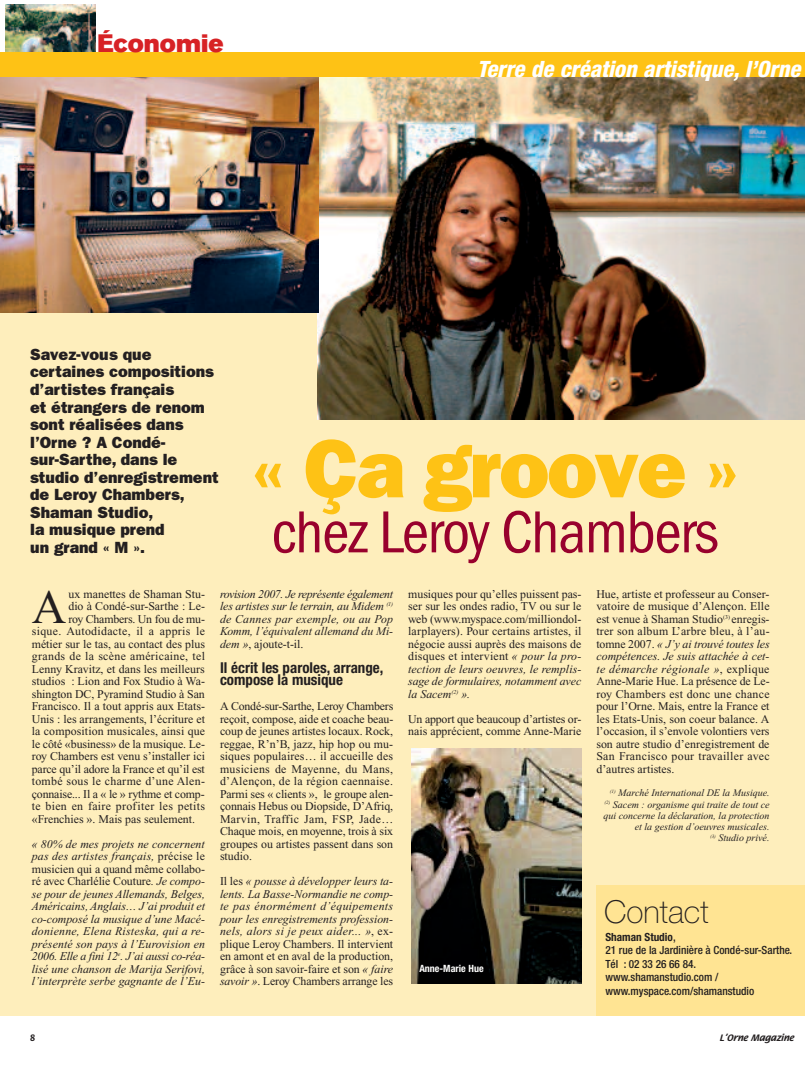
<style>
.page{position:relative;width:805px;height:1067px;background:#fff}
.page>*{position:absolute;margin:0;border:0;box-sizing:border-box;transform-origin:0 0}
.t1{font:800 83.12px "Franklin Gothic";letter-spacing:-.025em;color:#fec215}
.t2{font:condensed 61.25px "Franklin Gothic";letter-spacing:-.02em;color:#98012d}
.t3{font:47.88px "Times New Roman";color:#231f20}
.t4{font:100 31.62px "Helvetica Neue";color:#231f20}
.t5{font:25px "Akzidenz Grotesk BE Super";color:#d72225}
.t6{font:italic 800 condensed 22.5px "Helvetica Neue";color:#fff}
.t7{font:800 16.25px/17.5px "Franklin Gothic";color:#231f20}
.t8{font:700 condensed 15px/12.5px "Helvetica Neue";color:#231f20}
.t9{font:11.88px/12.5px "Times New Roman";color:#231f20;text-align:justify}
.t10{font:italic 11.88px/12.5px "Times New Roman";color:#231f20;text-align:justify}
.t11{font:11.88px "Times New Roman";letter-spacing:.025em;color:#231f20}
.t12{font:500 condensed 11.25px/13.5px "Helvetica Neue";color:#231f20}
.t13{font:italic 10px/11.2px "Times New Roman";color:#231f20;text-align:right}
.t14{font:italic 700 10px "Flora";color:#231f20}
.t15{font:700 condensed 10px "Helvetica Neue";color:#fff}
.t16{font:700 10px "Flora";color:#231f20}
.s1{font-style:normal}
.s2{font-style:italic}
.s3{font-weight:700}
</style>
<div class="page">
<img style="left:0;top:4px;width:805px;height:1012px">
<h3 class="t5" style="left:97px;top:33px;width:128px">Économie</h3>
<h3 class="t6" style="left:477px;top:61px;width:324px">Terre de création artistique, l’Orne</h3>
<h3 class="t7" style="left:30px;top:347px;width:190px">Savez-vous que certaines compositions d’artistes français<br>et étrangers de renom sont réalisées dans l’Orne ? A Condé&shy;sur-Sarthe, dans le studio d’enregistrement de Leroy Chambers,<br>Shaman Studio,<br>la musique prend<br>un grand « M ».</h3>
<h1 class="t1" style="left:250px;top:440px;width:491px">« Ça groove »</h1>
<h2 class="t2" style="left:271px;top:511px;width:449px">chez Leroy Chambers</h2>
<h3 class="t3" style="left:32px;top:589px;width:36px">A</h3>
<p class="t9" style="left:68px;top:588px;width:138px">ux manettes de Shaman Stu-</p>
<p class="t9" style="left:68px;top:601px;width:138px">dio à Condé-sur-Sarthe : Le-</p>
<p class="t9" style="left:68px;top:613px;width:138px">roy Chambers. Un fou de mu-</p>
<p class="t11" style="left:32px;top:626px;width:175px">sique. Autodidacte, il a appris le</p>
<p class="t9" style="left:32px;top:638px;width:175px">métier sur le tas, au contact des plus</p>
<p class="t11" style="left:32px;top:651px;width:175px">grands de la scène américaine, tel</p>
<p class="t9" style="left:32px;top:663px;width:174px">Lenny Kravitz, et dans les meilleurs</p>
<p class="t9" style="left:32px;top:676px;width:175px">studios : Lion and Fox Studio à Wa-</p>
<p class="t9" style="left:32px;top:688px;width:175px">shington DC, Pyramind Studio à San</p>
<p class="t9" style="left:32px;top:701px;width:175px">Francisco. Il a tout appris aux Etats-</p>
<p class="t9" style="left:32px;top:713px;width:175px">Unis : les arrangements, l’écriture et</p>
<p class="t9" style="left:32px;top:726px;width:175px">la composition musicales, ainsi que</p>
<p class="t9" style="left:32px;top:738px;width:175px">le côté «business» de la musique. Le-</p>
<p class="t9" style="left:32px;top:751px;width:175px">roy Chambers est venu s’installer ici</p>
<p class="t9" style="left:32px;top:763px;width:175px">parce qu’il adore la France et qu’il est</p>
<p class="t11" style="left:32px;top:777px;width:175px">tombé sous le charme d’une Alen-</p>
<p class="t9" style="left:32px;top:788px;width:174px">çonnaise... Il a « le » rythme et comp-</p>
<p class="t11" style="left:32px;top:802px;width:175px">te bien en faire profiter les petits</p>
<p class="t9" style="left:32px;top:813px;width:165px">«Frenchies ». Mais pas seulement.</p>
<p class="t10" style="left:32px;top:838px;width:175px">« 80% de mes projets ne concernent pas des artistes français, <span class="s1">précise le musicien qui a quand même collabo&shy;ré avec Charlélie Couture</span>. Je compo&shy;se pour de jeunes Allemands, Belges, Américains, Anglais… J’ai produit et co-composé la musique d’une Macé&shy;donienne, Elena Risteska, qui a re&shy;présenté son pays à l’Eurovision en 2006. Elle a fini 12<sup>e</sup>. J’ai aussi co-réa&shy;lisé une chanson de Marija Serifovi, l’interprète serbe gagnante de l’Eu-</p>
<p class="t10" style="left:220px;top:588px;width:175px">rovision 2007. Je représente également les artistes sur le terrain, au Midem <sup>(1) </sup>de Cannes par exemple, ou au Pop Komm, l’équivalent allemand du Mi&shy;dem »<span class="s1">, ajoute-t-il.</span></p>
<p class="t8" style="left:220px;top:662px;width:165px">Il écrit les paroles, arrange, compose la musique</p>
<p class="t9" style="left:220px;top:701px;width:175px">A Condé-sur-Sarthe, Leroy Chambers reçoit, compose, aide et coache beau&shy;coup de jeunes artistes locaux. Rock, reggae, R’n’B, jazz, hip hop ou mu&shy;siques populaires… il accueille des musiciens de Mayenne, du Mans, d’Alençon, de la région caennaise.<br>Parmi ses « clients », le groupe alen&shy;çonnais Hebus ou Diopside, D’Afriq, Marvin, Traffic Jam, FSP, Jade… Chaque mois, en moyenne, trois à six groupes ou artistes passent dans son studio.</p>
<p class="t10" style="left:220px;top:876px;width:175px"><span class="s1">Il les</span> « pousse à développer leurs ta&shy;lents. La Basse-Normandie ne comp&shy;te pas énormément d’équipements pour les enregistrements profession&shy;nels, alors si je peux aider... »<span class="s1">, ex&shy;plique Leroy Chambers. Il intervient en amont et en aval de la production, grâce à son savoir-faire et son</span> « faire savoir »<span class="s1">. Leroy Chambers arrange les</span></p>
<p class="t9" style="left:408px;top:588px;width:175px">musiques pour qu’elles puissent pas&shy;ser sur les ondes radio, TV ou sur le web (www.myspace.com/milliondol&shy;larplayers). Pour certains artistes, il négocie aussi auprès des maisons de disques et intervient <span class="s2">« pour la pro&shy;tection de leurs oeuvres, le remplis&shy;sage de formulaires, notamment avec la Sacem</span><sup>(2)</sup> <span class="s2">».</span></p>
<p class="t9" style="left:408px;top:713px;width:175px">Un apport que beaucoup d’artistes or&shy;nais apprécient, comme Anne-Marie</p>
<p class="t15" style="left:419px;top:964px;width:66px">Anne-Marie Hue</p>
<p class="t9" style="left:596px;top:588px;width:175px">Hue, artiste et professeur au Conser&shy;vatoire de musique d’Alençon. Elle est venue à Shaman Studio<sup>(3)</sup> enregis&shy;trer son album L’arbre bleu, à l’au&shy;tomne 2007. <span class="s2">« J’y ai trouvé toutes les compétences. Je suis attachée à cet&shy;te démarche régionale »</span>, explique Anne-Marie Hue. La présence de Le&shy;roy Chambers est donc une chance pour l’Orne. Mais, entre la France et les Etats-Unis, son coeur balance. A l’occasion, il s’envole volontiers vers son autre studio d’enregistrement de San Francisco pour travailler avec d’autres artistes.</p>
<p class="t13" style="left:603px;top:788px;width:168px"><sup>(1)</sup> Marché International DE la Musique. <sup>(2)</sup> Sacem : organisme qui traite de tout ce qui concerne la déclaration, la protection et la gestion d’oeuvres musicales.<br><sup>(3)</sup> Studio privé.</p>
<h3 class="t4" style="left:604px;top:899px;width:106px">Contact</h3>
<p class="t12" style="left:605px;top:930px;width:188px"><span class="s3">Shaman Studio</span>,<br>21 rue de la Jardinière à Condé-sur-Sarthe.<br>Tél : 02 33 26 66 84. www.shamanstudio.com / www.myspace.com/shamanstudio</p>
<p class="t16" style="left:30px;top:1033px;width:6px">8</p>
<p class="t14" style="left:719px;top:1033px;width:78px">L’Orne Magazine</p>
</div>
